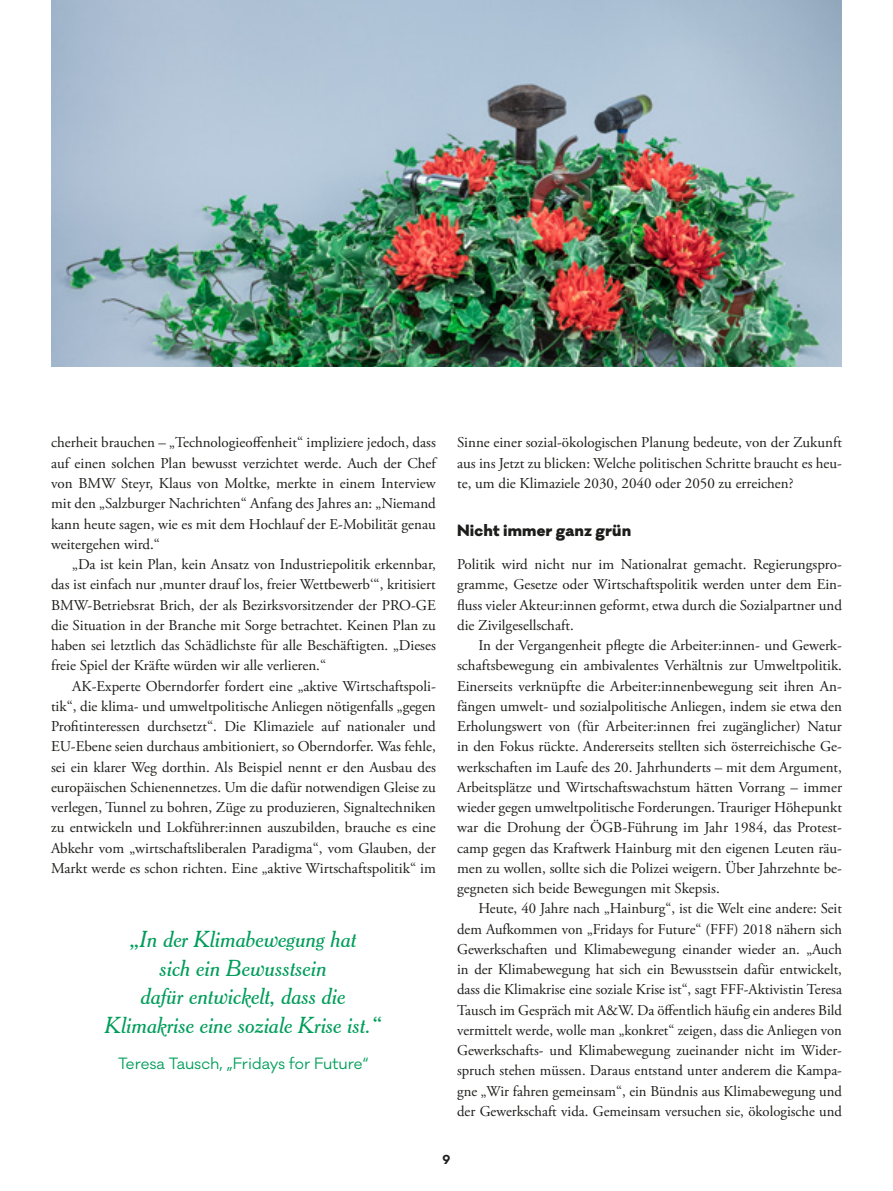
<style>
.page{position:relative;width:893px;height:1191px;background:#fff}
.page>*{position:absolute;margin:0;border:0;box-sizing:border-box;transform-origin:0 0}
.t1{font:italic 22.5px/28.5px "Cheltenham BT";color:#009d5a;text-align:center}
.t2{font:15px/20.2px "Adobe Garamond Pro";color:#1d1d1b;text-align:justify}
.t3{font:15px "Galano Classic";color:#009d5a}
.t4{font:800 15px "Galano Classic";letter-spacing:.01em;color:#1d1d1b}
.t5{font:700 12px "Galano Classic";color:#1d1d1b}
</style>
<div class="page">
<img style="left:51px;top:0;width:791px;height:366px">
<p class="t2" style="left:51px;top:433px;width:386px">cherheit brauchen – „Technologieoffenheit“ impliziere jedoch, dass auf einen solchen Plan bewusst verzichtet werde. Auch der Chef von BMW Steyr, Klaus von Moltke, merkte in einem Interview mit den „Salzburger Nachrichten“ Anfang des Jahres an: „Niemand kann heute sagen, wie es mit dem Hochlauf der E-Mobilität genau weitergehen wird.“</p>
<p class="t2" style="left:51px;top:554px;width:386px;text-indent:21px">„Da ist kein Plan, kein Ansatz von Industriepolitik erkennbar, das ist einfach nur ‚munter drauf los, freier Wettbewerb‘“, kritisiert BMW-Betriebsrat Brich, der als Bezirksvorsitzender der PRO-GE die Situation in der Branche mit Sorge betrachtet. Keinen Plan zu haben sei letztlich das Schädlichste für alle Beschäftigten. „Dieses freie Spiel der Kräfte würden wir alle verlieren.“</p>
<p class="t2" style="left:51px;top:676px;width:386px;text-indent:21px">AK-Experte Oberndorfer fordert eine „aktive Wirtschaftspoli&shy;tik“, die klima- und umweltpolitische Anliegen nötigenfalls „gegen Profitinteressen durchsetzt“. Die Klimaziele auf nationaler und EU-Ebene seien durchaus ambitioniert, so Oberndorfer. Was fehle, sei ein klarer Weg dorthin. Als Beispiel nennt er den Ausbau des europäischen Schienennetzes. Um die dafür notwendigen Gleise zu verlegen, Tunnel zu bohren, Züge zu produzieren, Signaltechniken zu entwickeln und Lokführer:innen auszubilden, brauche es eine Abkehr vom „wirtschaftsliberalen Paradigma“, vom Glauben, der Markt werde es schon richten. Eine „aktive Wirtschaftspolitik“ im</p>
<h1 class="t1" style="left:105px;top:925px;width:278px">„In der Klimabewegung hat<br>sich ein Bewusstsein<br>dafür entwickelt, dass die<br>Klimakrise eine soziale Krise ist.“</h1>
<p class="t3" style="left:118px;top:1053px;width:252px">Teresa Tausch, „Fridays for Future“</p>
<p class="t2" style="left:457px;top:433px;width:386px">Sinne einer sozial-ökologischen Planung bedeute, von der Zukunft aus ins Jetzt zu blicken: Welche politischen Schritte braucht es heu&shy;te, um die Klimaziele 2030, 2040 oder 2050 zu erreichen?</p>
<p class="t4" style="left:457px;top:520px;width:176px">Nicht immer ganz grün</p>
<p class="t2" style="left:457px;top:554px;width:386px">Politik wird nicht nur im Nationalrat gemacht. Regierungspro&shy;gramme, Gesetze oder Wirtschaftspolitik werden unter dem Ein&shy;fluss vieler Akteur:innen geformt, etwa durch die Sozialpartner und die Zivilgesellschaft.</p>
<p class="t2" style="left:457px;top:635px;width:386px;text-indent:21px">In der Vergangenheit pflegte die Arbeiter:innen- und Gewerk&shy;schaftsbewegung ein ambivalentes Verhältnis zur Umweltpolitik.<br>Einerseits verknüpfte die Arbeiter:innenbewegung seit ihren An&shy;fängen umwelt- und sozialpolitische Anliegen, indem sie etwa den Erholungswert von (für Arbeiter:innen frei zugänglicher) Natur in den Fokus rückte. Andererseits stellten sich österreichische Ge&shy;werkschaften im Laufe des 20. Jahrhunderts – mit dem Argument, Arbeitsplätze und Wirtschaftswachstum hätten Vorrang – immer wieder gegen umweltpolitische Forderungen. Trauriger Höhepunkt war die Drohung der ÖGB-Führung im Jahr 1984, das Protest&shy;camp gegen das Kraftwerk Hainburg mit den eigenen Leuten räu&shy;men zu wollen, sollte sich die Polizei weigern. Über Jahrzehnte be&shy;gegneten sich beide Bewegungen mit Skepsis.</p>
<p class="t2" style="left:457px;top:899px;width:386px;text-indent:21px">Heute, 40 Jahre nach „Hainburg“, ist die Welt eine andere: Seit dem Aufkommen von „Fridays for Future“ (FFF) 2018 nähern sich Gewerkschaften und Klimabewegung einander wieder an. „Auch in der Klimabewegung hat sich ein Bewusstsein dafür entwickelt, dass die Klimakrise eine soziale Krise ist“, sagt FFF-Aktivistin Teresa Tausch im Gespräch mit A&amp;W. Da öffentlich häufig ein anderes Bild vermittelt werde, wolle man „konkret“ zeigen, dass die Anliegen von Gewerkschafts- und Klimabewegung zueinander nicht im Wider&shy;spruch stehen müssen. Daraus entstand unter anderem die Kampa&shy;gne „Wir fahren gemeinsam“, ein Bündnis aus Klimabewegung und der Gewerkschaft vida. Gemeinsam versuchen sie, ökologische und</p>
<p class="t5" style="left:442px;top:1151px;width:10px">9</p>
</div>
